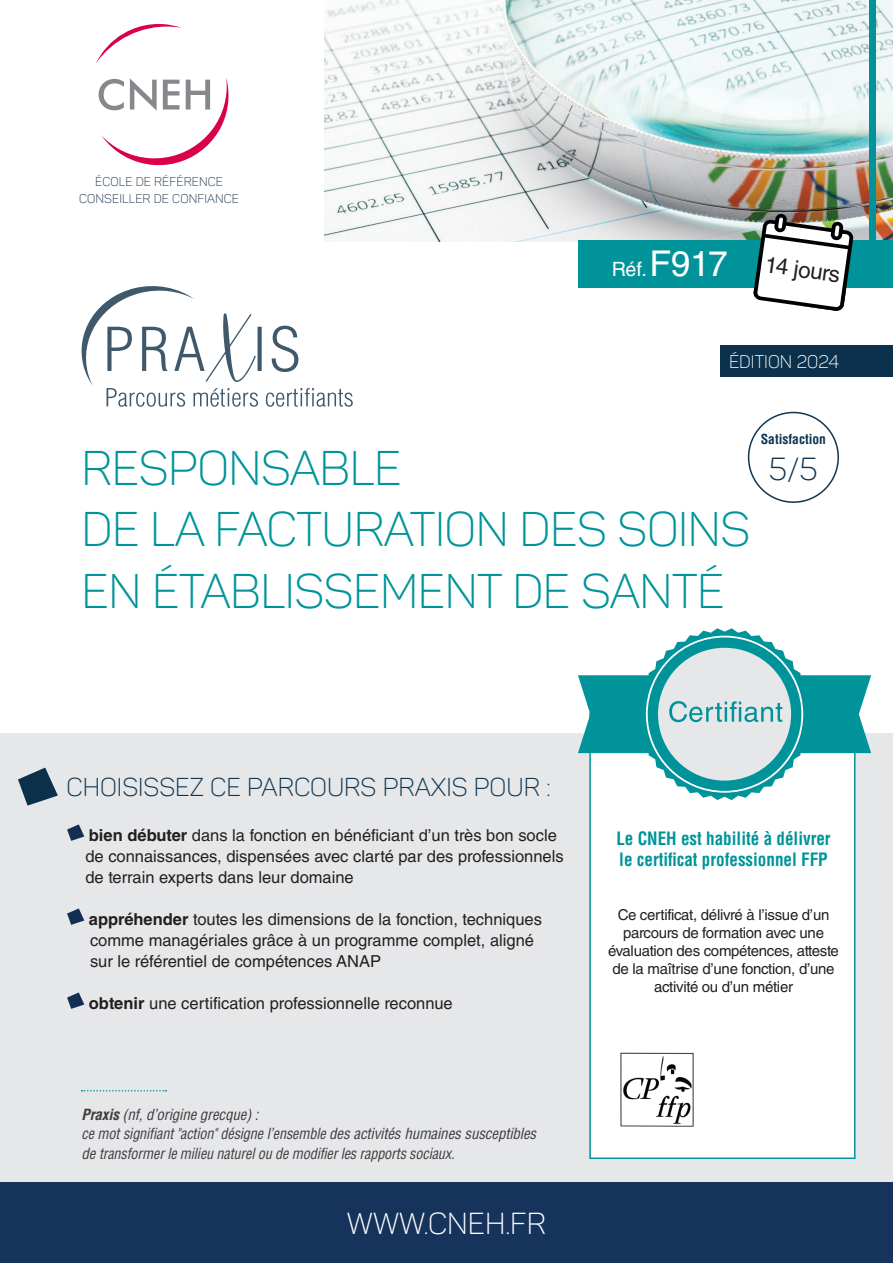
<style>
.page{position:relative;width:893px;height:1263px;background:#fff}
.page>*{position:absolute;margin:0;border:0;box-sizing:border-box;transform-origin:0 0}
.TITRE{font:48px "Panton Light Caps";letter-spacing:-.01em;color:#00949a}
.DEMI-LUNE_ATELIER_TEXTE_PRAXIS{font:31.5px "Panton Light Caps";color:#0d3552}
.TITRE_SOMMAIRE{font:30px "Panton Light Caps";color:#fff}
.edito{font:25.5px "Panton Light Caps";color:#0d3552}
.t1{font:22.5px "Helvetica LT Std";color:#231f20}
.t2{font:19.65px "Helvetica LT Std";color:#fff}
.t3{font:700 condensed 18px "Helvetica LT Std";color:#00949a;scale:.95 1}
.TITRE_ATELIER_PRAXIS{font:18px "Panton Light Caps";color:#fff}
.edito-2{font:16.5px "Helvetica LT Std";color:#231f20}
.t4{font:15px/18px "Helvetica LT Std";letter-spacing:-.02em;color:#231f20;text-align:center}
.t5{font:italic condensed 15px/19.5px "Helvetica LT Std";letter-spacing:-.01em;color:#3e3e3f;scale:.95 1}
.t6{font:italic condensed 15px "Helvetica LT Std";letter-spacing:-.01em;color:#3e3e3f}
.DEMI-LUNE_ATELIER_TEXTE_PRAXIS-2{font:700 condensed 13.5px "Helvetica LT Std";color:#0d3552}
.t7{font:12.45px/17.5px "Panton Light Caps";letter-spacing:.01em;color:#1c3652;text-align:center}
.s1{font-size:35.4px}
.s2{font-weight:700}
</style>
<div class="page">
<div style="left:1px;top:733px;width:892px;height:530px;background:#e6e7e9"></div>
<div style="left:1px;top:1182px;width:892px;height:81px;background:#15335b"></div>
<svg style="left:81px;top:286px;width:272px;height:121px"></svg>
<svg style="left:96px;top:24px;width:85px;height:39px"></svg>
<svg style="left:99px;top:78px;width:130px;height:88px"></svg>
<svg style="left:67px;top:824px;width:17px;height:17px"></svg>
<svg style="left:67px;top:908px;width:17px;height:17px"></svg>
<svg style="left:67px;top:992px;width:17px;height:17px"></svg>
<svg style="left:18px;top:768px;width:40px;height:38px"></svg>
<div style="left:589px;top:712px;width:266px;height:447px;background:#fff;border:2px solid #00949a"></div>
<img style="left:620px;top:1053px;width:74px;height:73px">
<svg style="left:82px;top:1090px;width:84px;height:1px"></svg>
<svg style="left:578px;top:628px;width:293px;height:172px"></svg>
<img style="left:325px;top:0;width:568px;height:241px">
<div style="left:579px;top:240px;width:314px;height:48px;background:#00949a"></div>
<div style="left:720px;top:345px;width:173px;height:32px;background:#0c314c"></div>
<div style="left:748px;top:412px;width:91px;height:91px;border:2px solid #0d3552;border-radius:50%"></div>
<div style="left:869px;top:0;width:6px;height:244px;background:#00949a"></div>
<svg style="left:753px;top:213px;width:101px;height:98px"></svg>
<p class="t7" style="left:79px;top:173px;width:161px">ÉCOLE DE RÉFÉRENCE<br>CONSEILLER DE CONFIANCE</p>
<p class="t2" style="left:612px;top:257px;width:118px">Réf. <span class="s1">F917</span></p>
<p class="t1" style="left:767px;top:251px;width:77px;rotate:8deg">14 jours</p>
<p class="TITRE_ATELIER_PRAXIS" style="left:729px;top:351px;width:112px">ÉDITION 2024</p>
<p class="TITRE" style="left:82px;top:439px;width:321px">RESPONSABLE</p>
<p class="TITRE" style="left:82px;top:500px;width:670px">DE LA FACTURATION DES SOINS</p>
<p class="TITRE" style="left:82px;top:562px;width:644px">EN ÉTABLISSEMENT DE SANTÉ</p>
<p class="DEMI-LUNE_ATELIER_TEXTE_PRAXIS-2" style="left:761px;top:431px;width:67px">Satisfaction</p>
<p class="DEMI-LUNE_ATELIER_TEXTE_PRAXIS" style="left:769px;top:450px;width:50px">5/5</p>
<p class="edito" style="left:67px;top:772px;width:486px">CHOISISSEZ CE PARCOURS PRAXIS POUR :</p>
<p class="edito-2" style="left:89px;top:825px;width:469px"><span class="s2">bien débuter</span> dans la fonction en bénéficiant d’un très bon socle</p>
<p class="edito-2" style="left:85px;top:846px;width:480px">de connaissances, dispensées avec clarté par des professionnels</p>
<p class="edito-2" style="left:85px;top:867px;width:270px">de terrain experts dans leur domaine</p>
<p class="edito-2" style="left:89px;top:909px;width:455px"><span class="s2">appréhender</span> toutes les dimensions de la fonction, techniques</p>
<p class="edito-2" style="left:90px;top:930px;width:445px">comme managériales grâce à un programme complet, aligné</p>
<p class="edito-2" style="left:90px;top:951px;width:293px">sur le référentiel de compétences ANAP</p>
<p class="edito-2" style="left:89px;top:993px;width:365px"><span class="s2">obtenir</span> une certification professionnelle reconnue</p>
<p class="t6" style="left:82px;top:1105px;width:178px"><span class="s2">Praxis</span> (nf, d’origine grecque) :</p>
<p class="t5" style="left:82px;top:1124px;width:480px">ce mot signifiant "action" désigne l’ensemble des activités humaines susceptibles de transformer le milieu naturel ou de modifier les rapports sociaux.</p>
<p class="TITRE_SOMMAIRE" style="left:347px;top:1205px;width:201px">WWW.CNEH.FR</p>
<p class="t3" style="left:616px;top:827px;width:227px">Le CNEH est habilité à délivrer</p>
<p class="t3" style="left:619px;top:848px;width:221px">le certificat professionnel FFP</p>
<p class="t4" style="left:608px;top:906px;width:232px">Ce certificat, délivré à l’issue d’un parcours de formation avec une évaluation des compétences, atteste de la maîtrise d’une fonction, d’une activité ou d’un métier</p>
</div>
